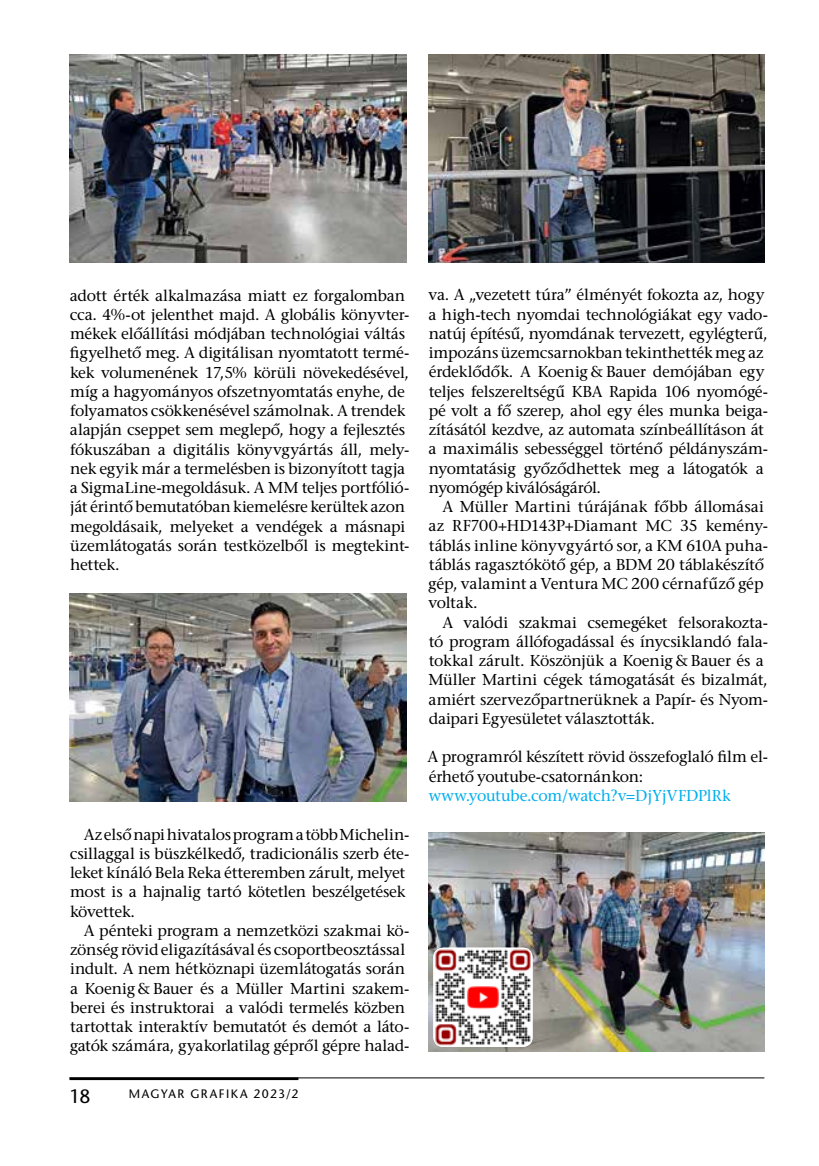
<style>
.page{position:relative;width:819px;height:1166px;background:#fff}
.page>*{position:absolute;margin:0;border:0;box-sizing:border-box;transform-origin:0 0}
.t1{font:19.25px "ITC Stone Sans";color:#000}
.t2{font:15.75px/19.2px "ITC Stone Serif";letter-spacing:-.015em;color:#000}
.t3{font:15.75px "ITC Stone Serif";letter-spacing:-.02em;color:#00aeef}
.t4{font:12.25px "ITC Stone Sans";letter-spacing:.12em;color:#000}
</style>
<div class="page">
<hr style="left:69px;top:1077px;width:695px;height:1px;background:#000">
<hr style="left:69px;top:1077px;width:229px;height:3px;background:#000">
<img style="left:428px;top:55px;width:336px;height:207px">
<img style="left:428px;top:832px;width:336px;height:220px">
<img style="left:69px;top:55px;width:337px;height:207px">
<img style="left:69px;top:594px;width:337px;height:207px">
<img style="left:433px;top:947px;width:99px;height:100px">
<p class="t2" style="left:70px;top:288px;width:341px">adott érték alkalmazása miatt ez forgalomban cca. 4%-ot jelenthet majd. A globális könyvter&shy;mékek előállítási módjában technológiai váltás figyelhető meg. A digitálisan nyomtatott termé&shy;kek volumenének 17,5% körüli növekedésével, míg a hagyományos ofszetnyomtatás enyhe, de folyamatos csökkenésével számolnak. A trendek alapján cseppet sem meglepő, hogy a fejlesztés fókuszában a digitális könyvgyártás áll, mely&shy;nek egyik már a termelésben is bizonyított tagja a SigmaLine-megoldásuk. A MM teljes portfólió&shy;ját érintő bemutatóban kiemelésre kerültek azon megoldásaik, melyeket a vendégek a másnapi üzemlátogatás során testközelből is megtekint&shy;hettek.</p>
<p class="t2" style="left:70px;top:826px;width:341px;text-indent:14px">Az első napi hivatalos program a több Michelin&shy;csillaggal is büszkélkedő, tradicionális szerb éte&shy;leket kínáló Bela Reka étteremben zárult, melyet most is a hajnalig tartó kötetlen beszélgetések követtek.</p>
<p class="t2" style="left:70px;top:923px;width:341px;text-indent:14px">A pénteki program a nemzetközi szakmai kö&shy;zönség rövid eligazításával és csoportbeosztással indult. A nem hétköznapi üzemlátogatás során a Koenig &amp; Bauer és a Müller Martini szakem&shy;berei és instruktorai a valódi termelés közben tartottak interaktív bemutatót és demót a láto&shy;gatók számára, gyakorlatilag gépről gépre halad-</p>
<p class="t1" style="left:69px;top:1085px;width:23px">18</p>
<p class="t4" style="left:129px;top:1087px;width:171px">MAGYAR GRAFIKA 2023/2</p>
<p class="t2" style="left:428px;top:287px;width:341px">va. A „vezetett túra” élményét fokozta az, hogy a high-tech nyomdai technológiákat egy vado&shy;natúj építésű, nyomdának tervezett, egylégterű, impozáns üzemcsarnokban tekinthették meg az érdeklődők. A Koenig &amp; Bauer demójában egy teljes felszereltségű KBA Rapida 106 nyomógé&shy;pé volt a fő szerep, ahol egy éles munka beiga&shy;zításától kezdve, az automata színbeállításon át a maximális sebességgel történő példányszám&shy;nyomtatásig győződhettek meg a látogatók a nyomógép kiválóságáról.</p>
<p class="t2" style="left:428px;top:499px;width:341px;text-indent:14px">A Müller Martini túrájának főbb állomásai az RF700+HD143P+Diamant MC 35 kemény&shy;táblás inline könyvgyártó sor, a KM 610A puha&shy;táblás ragasztókötő gép, a BDM 20 táblakészítő gép, valamint a Ventura MC 200 cérnafűző gép voltak.</p>
<p class="t2" style="left:428px;top:615px;width:341px;text-indent:14px">A valódi szakmai csemegéket felsorakozta&shy;tó program állófogadással és ínycsiklandó fala&shy;tokkal zárult. Köszönjük a Koenig &amp; Bauer és a Müller Martini cégek támogatását és bizalmát, amiért szervezőpartnerüknek a Papír- és Nyom&shy;daipari Egyesületet választották.</p>
<p class="t2" style="left:427px;top:749px;width:342px">A programról készített rövid összefoglaló film el&shy;érhető youtube-csatornánkon:</p>
<p class="t3" style="left:428px;top:787px;width:303px">www.youtube.com/watch?v=DjYjVFDPlRk</p>
</div>
